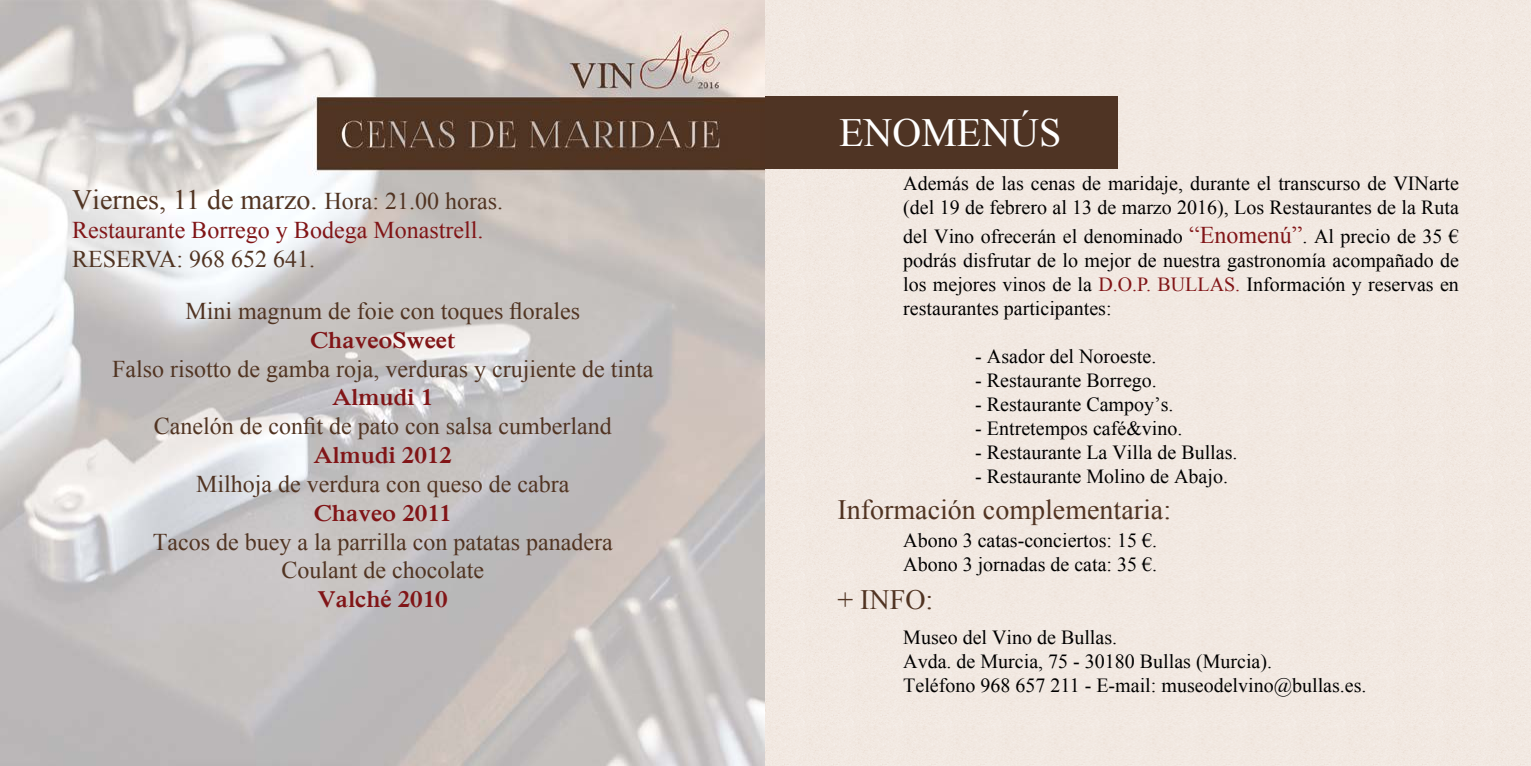
<style>
.page{position:relative;width:1531px;height:766px;background:#fff}
.page>*{position:absolute;margin:0;border:0;box-sizing:border-box;transform-origin:0 0}
.t1{font:40px "Iskoola Pota";color:#fff}
.t2{font:28px "Iskoola Pota";color:#513422}
.t3{font:24px/52px "Iskoola Pota";color:#513422}
.t4{font:700 24px "Iskoola Pota";color:#811517}
.t5{font:24px "Iskoola Pota";color:#811517}
.t6{font:20px/24px "Iskoola Pota";color:#000}
.s1{font-size:24px}
.s2{font-size:24px;color:#811517}
.s3{color:#811517}
</style>
<div class="page">
<img style="left:0;top:0;width:1531px;height:765px">
<div style="left:765px;top:96px;width:353px;height:73px;background:#4f3424"></div>
<h2 class="t2" style="left:72px;top:184px;width:433px">Viernes, 11 de marzo. <span class="s1">Hora: 21.00 horas.</span></h2>
<p class="t5" style="left:72px;top:216px;width:413px">Restaurante Borrego y Bodega Monastrell.</p>
<p class="t3" style="left:185px;top:233px;width:396px;text-indent:-113px">RESERVA: 968 652 641.<br>Mini magnum de foie con toques florales</p>
<p class="t4" style="left:310px;top:326px;width:147px">ChaveoSweet</p>
<p class="t3" style="left:112px;top:342px;width:543px">Falso risotto de gamba roja, verduras y crujiente de tinta</p>
<p class="t4" style="left:332px;top:384px;width:103px">Almudi 1</p>
<p class="t3" style="left:154px;top:400px;width:459px">Canelón de confit de pato con salsa cumberland</p>
<p class="t4" style="left:313px;top:441px;width:140px">Almudi 2012</p>
<p class="t3" style="left:196px;top:457px;width:375px">Milhoja de verdura con queso de cabra</p>
<p class="t4" style="left:314px;top:499px;width:139px">Chaveo 2011</p>
<p class="t3" style="left:153px;top:527px;width:461px;line-height:28.8px;text-align:center">Tacos de buey a la parrilla con patatas panadera<br>Coulant de chocolate</p>
<p class="t4" style="left:318px;top:585px;width:132px">Valché 2010</p>
<h1 class="t1" style="left:839px;top:110px;width:224px">ENOMENÚS</h1>
<p class="t6" style="left:903px;top:171px;width:557px">Además de las cenas de maridaje, durante el transcurso de VINarte (del 19 de febrero al 13 de marzo 2016), Los Restaurantes de la Ruta</p>
<p class="t6" style="left:903px;top:224px;width:557px;text-align:justify">del Vino ofrecerán el denominado <span class="s2">“Enomenú”</span>. Al precio de 35 € podrás disfrutar de lo mejor de nuestra gastronomía acompañado de los mejores vinos de la <span class="s3">D.O.P. BULLAS.</span> Información y reservas en restaurantes participantes:</p>
<p class="t6" style="left:975px;top:344px;width:183px">- Asador del Noroeste.</p>
<p class="t6" style="left:975px;top:368px;width:183px">- Restaurante Borrego.</p>
<p class="t6" style="left:975px;top:392px;width:200px">- Restaurante Campoy’s.</p>
<p class="t6" style="left:975px;top:416px;width:209px">- Entretempos café&amp;vino.</p>
<p class="t6" style="left:975px;top:440px;width:264px">- Restaurante La Villa de Bullas.</p>
<p class="t6" style="left:975px;top:464px;width:254px">- Restaurante Molino de Abajo.</p>
<h2 class="t2" style="left:837px;top:493px;width:335px">Información complementaria:</h2>
<p class="t6" style="left:903px;top:528px;width:255px">Abono 3 catas-conciertos: 15 €.<br>Abono 3 jornadas de cata: 35 €.</p>
<h2 class="t2" style="left:837px;top:583px;width:97px">+ INFO:</h2>
<p class="t6" style="left:903px;top:625px;width:465px">Museo del Vino de Bullas.<br>Avda. de Murcia, 75 - 30180 Bullas (Murcia).<br>Teléfono 968 657 211 - E-mail: museodelvino@bullas.es.</p>
</div>
